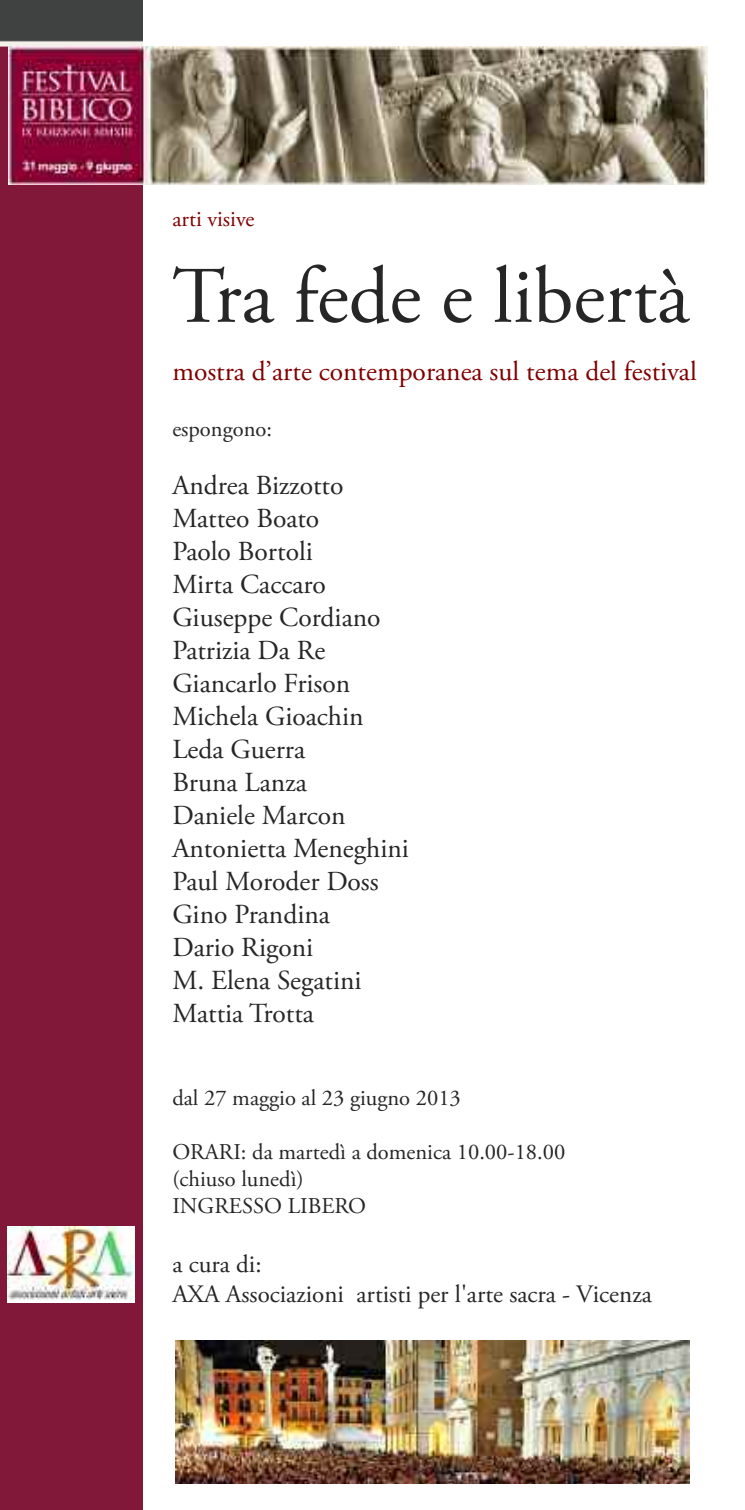
<style>
.page{position:relative;width:745px;height:1510px;background:#fff}
.page>*{position:absolute;margin:0;border:0;box-sizing:border-box;transform-origin:0 0}
.t1{font:80px "Adobe Garamond Pro";color:#272627}
.t2{font:27.5px/33px "Adobe Garamond Pro";color:#272627}
.t3{font:27.5px "Adobe Garamond Pro";color:#800000}
.t4{font:25px/30px "Adobe Garamond Pro";color:#272627}
.t5{font:22.5px/27px "Adobe Garamond Pro";color:#272627}
.t6{font:22.5px "Adobe Garamond Pro";color:#800000}
</style>
<div class="page">
<img style="left:175px;top:1340px;width:514px;height:143px">
<div style="left:0;top:0;width:142px;height:1509px;background:#811839"></div>
<img style="left:8px;top:46px;width:699px;height:139px">
<img style="left:7px;top:1226px;width:128px;height:76px">
<p class="t6" style="left:172px;top:210px;width:84px">arti visive</p>
<h1 class="t1" style="left:172px;top:264px;width:518px">Tra fede e libertà</h1>
<p class="t3" style="left:172px;top:360px;width:525px">mostra d’arte contemporanea sul tema del festival</p>
<p class="t5" style="left:172px;top:417px;width:101px">espongono:</p>
<p class="t2" style="left:172px;top:471px;width:238px">Andrea Bizzotto<br>Matteo Boato<br>Paolo Bortoli<br>Mirta Caccaro<br>Giuseppe Cordiano<br>Patrizia Da Re<br>Giancarlo Frison<br>Michela Gioachin<br>Leda Guerra<br>Bruna Lanza<br>Daniele Marcon<br>Antonietta Meneghini<br>Paul Moroder Doss<br>Gino Prandina<br>Dario Rigoni<br>M. Elena Segatini<br>Mattia Trotta</p>
<p class="t5" style="left:172px;top:1086px;width:290px">dal 27 maggio al 23 giugno 2013</p>
<p class="t5" style="left:172px;top:1140px;width:394px">ORARI: da martedì a domenica 10.00-18.00 (chiuso lunedì)<br>INGRESSO LIBERO</p>
<p class="t4" style="left:172px;top:1251px;width:480px">a cura di:<br>AXA Associazioni artisti per l'arte sacra - Vicenza</p>
</div>
